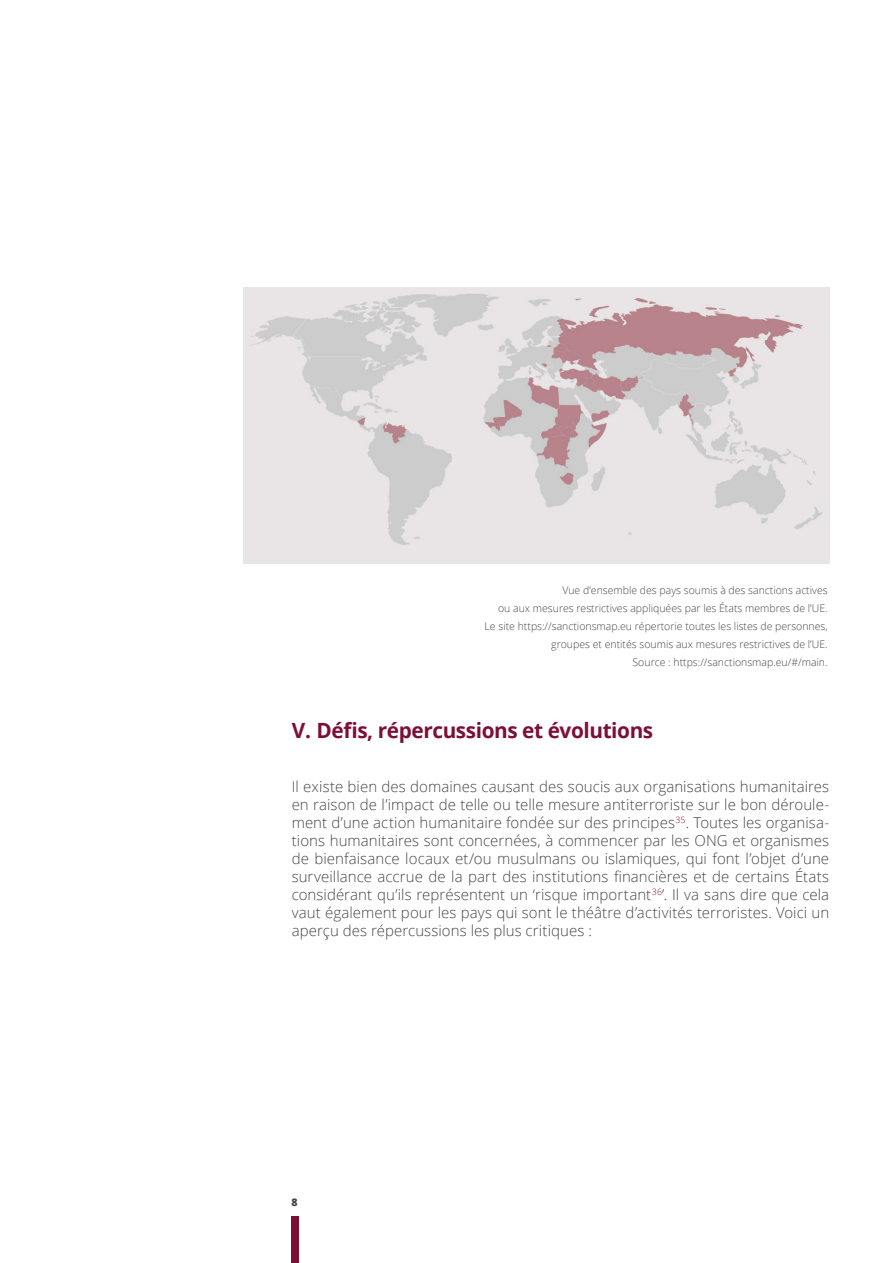
<style>
.page{position:relative;width:893px;height:1263px;background:#fff}
.page>*{position:absolute;margin:0;border:0;box-sizing:border-box;transform-origin:0 0}
.Kapitelüberschrift_1{font:700 21px "Open Sans";letter-spacing:-.02em;color:#7e0e36}
.Fließtext_EN{font:300 15px/18px "Open Sans";letter-spacing:.005em;color:#454647;text-align:justify}
.BU{font:300 10.5px/18px "Open Sans";color:#454647;text-align:right}
.t1{font:800 10.5px "Open Sans";color:#454647}
</style>
<div class="page">
<div style="left:291px;top:1216px;width:8px;height:47px;background:#7e0e36"></div>
<img style="left:243px;top:287px;width:586px;height:276px">
<p class="BU" style="left:485px;top:581px;width:345px">Vue d’ensemble des pays soumis à des sanctions actives<br>ou aux mesures restrictives appliquées par les États membres de l’UE.<br>Le site https://sanctionsmap.eu répertorie toutes les listes de personnes, groupes et entités soumis aux mesures restrictives de l’UE.<br>Source : https://sanctionsmap.eu/#/main.</p>
<p class="Kapitelüberschrift_1" style="left:292px;top:716px;width:363px">V. Défis, répercussions et évolutions</p>
<p class="Fließtext_EN" style="left:292px;top:777px;width:539px">Il existe bien des domaines causant des soucis aux organisations humanitaires en raison de l’impact de telle ou telle mesure antiterroriste sur le bon déroule&shy;ment d’une action humanitaire fondée sur des principes<sup>35</sup>. Toutes les organisa&shy;tions humanitaires sont concernées, à commencer par les ONG et organismes de bienfaisance locaux et/ou musulmans ou islamiques, qui font l’objet d’une surveillance accrue de la part des institutions financières et de certains États considérant qu’ils représentent un ‘risque important<sup>36</sup>’. Il va sans dire que cela vaut également pour les pays qui sont le théâtre d’activités terroristes. Voici un aperçu des répercussions les plus critiques :</p>
<p class="t1" style="left:291px;top:1194px;width:8px">8</p>
</div>
